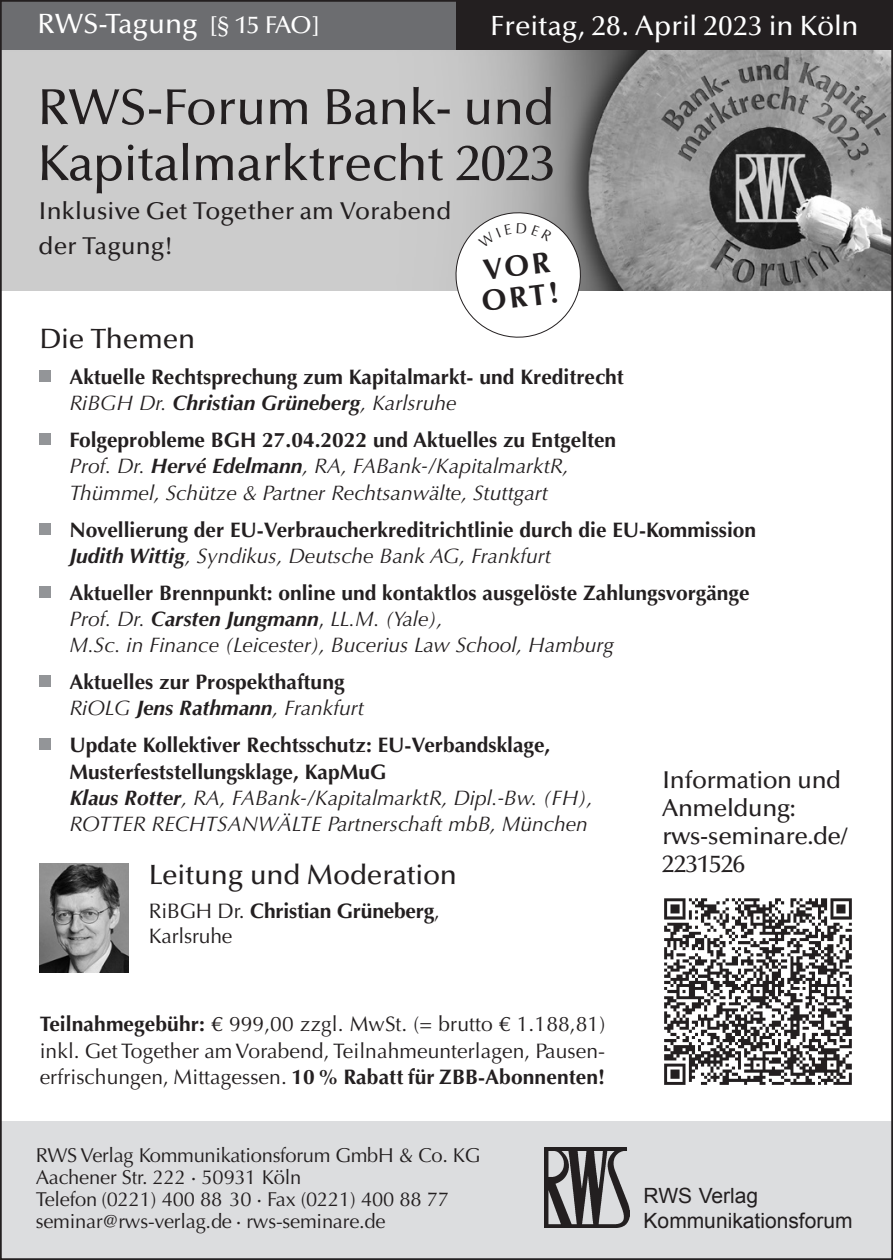
<style>
.page{position:relative;width:893px;height:1260px;background:#fff}
.page>*{position:absolute;margin:0;border:0;box-sizing:border-box;transform-origin:0 0}
.t1{font:500 50.75px/56px "Optima LT Pro";letter-spacing:-.01em;color:#231f20}
.t2{font:700 29.4px/31.5px "Optima";color:#231f20}
.t3{font:500 28px "Optima LT Pro";color:#fff}
.t4{font:500 28px "Optima LT Pro";letter-spacing:-.01em;color:#231f20}
.t5{font:500 24.5px/28px "Optima LT Pro";letter-spacing:-.02em;color:#231f20}
.t6{font:500 24.5px/35px "Optima LT Pro";color:#231f20}
.t7{font:italic 21px/26.2px "Optima";color:#231f20}
.t8{font:700 21px/26.2px "Optima";color:#231f20}
.t9{font:21px/26.2px "Optima";letter-spacing:.005em;color:#231f20;text-align:justify}
.t10{font:21px/24.5px "Arial";color:#231f20}
.t11{font:20.3px/22.1px "Optima";letter-spacing:-.01em;color:#231f20}
.s1{font-size:24.5px}
.s2{font-weight:400;font-style:italic}
.s3{font-style:italic}
.s4{font-weight:700;font-style:normal}
.s5{font-weight:700}
.s6{font-style:normal}
.s7{font-family:"Optima LT Pro";font-weight:500}
</style>
<div class="page">
<img style="left:3px;top:50px;width:887px;height:240px">
<div style="left:0;top:1121px;width:893px;height:139px;background:#dcdddf"></div>
<div style="left:0;top:0;width:893px;height:50px;background:#6c6d70"></div>
<div style="left:456px;top:0;width:437px;height:50px;background:#231f20"></div>
<div style="left:40px;top:370px;width:11px;height:12px;background:#939598"></div>
<div style="left:40px;top:433px;width:11px;height:12px;background:#939598"></div>
<div style="left:40px;top:523px;width:11px;height:11px;background:#939598"></div>
<div style="left:40px;top:586px;width:11px;height:11px;background:#939598"></div>
<div style="left:40px;top:675px;width:11px;height:12px;background:#939598"></div>
<div style="left:40px;top:739px;width:11px;height:11px;background:#939598"></div>
<img style="left:544px;top:1147px;width:85px;height:81px">
<img style="left:664px;top:898px;width:188px;height:187px">
<img style="left:40px;top:863px;width:89px;height:109px">
<svg style="left:452px;top:209px;width:132px;height:129px"></svg>
<h3 class="t3" style="left:38px;top:6px;width:284px">RWS-Tagung <span class="s1">[§ 15 FAO]</span></h3>
<h3 class="t3" style="left:491px;top:8px;width:370px">Freitag, 28. April 2023 in Köln</h3>
<h1 class="t1" style="left:38px;top:79px;width:520px">RWS-Forum Bank- und<br>Kapitalmarktrecht 2023</h1>
<p class="t6" style="left:39px;top:193px;width:414px">Inklusive Get Together am Vorabend der Tagung!</p>
<h2 class="t2" style="left:476px;top:255px;width:79px;rotate:-7deg">VOR<br>ORT!</h2>
<h3 class="t4" style="left:40px;top:321px;width:157px">Die Themen</h3>
<p class="t8" style="left:69px;top:364px;width:556px">Aktuelle Rechtsprechung zum Kapitalmarkt- und Kreditrecht<br><span class="s2">RiBGH Dr.</span> <span class="s3">Christian Grüneberg</span><span class="s2">, Karlsruhe</span></p>
<p class="t7" style="left:69px;top:427px;width:548px"><span class="s4">Folgeprobleme BGH 27.04.2022 und Aktuelles zu Entgelten<br></span>Prof. Dr. <span class="s5">Hervé Edelmann</span>, RA, FABank-/KapitalmarktR,<br>Thümmel, Schütze &amp; Partner Rechtsanwälte, Stuttgart</p>
<p class="t8" style="left:69px;top:517px;width:688px">Novellierung der EU-Verbraucherkreditrichtlinie durch die EU-Kommission<br><span class="s3">Judith Wittig</span><span class="s2">, Syndikus, Deutsche Bank AG, Frankfurt</span></p>
<p class="t7" style="left:69px;top:580px;width:682px"><span class="s4">Aktueller Brennpunkt: online und kontaktlos ausgelöste Zahlungsvorgänge<br></span>Prof. Dr. <span class="s5">Carsten Jungmann</span><span class="s6">,</span> LL.M. (Yale),<br>M.Sc. in Finance (Leicester), Bucerius Law School, Hamburg</p>
<p class="t8" style="left:69px;top:669px;width:296px">Aktuelles zur Prospekthaftung<br><span class="s2">RiOLG</span> <span class="s3">Jens Rathmann</span><span class="s2">, Frankfurt</span></p>
<p class="t7" style="left:69px;top:732px;width:525px"><span class="s4">Update Kollektiver Rechtsschutz: EU-Verbandsklage, Musterfeststellungsklage, KapMuG<br></span><span class="s5">Klaus Rotter</span>, RA, FABank-/KapitalmarktR, Dipl.-Bw. (FH), ROTTER RECHTSANWÄLTE Partnerschaft mbB, München</p>
<p class="t5" style="left:662px;top:766px;width:187px">Information und<br>Anmeldung: rws-seminare.de/<br>2231526</p>
<h3 class="t4" style="left:149px;top:857px;width:310px">Leitung und Moderation</h3>
<p class="t9" style="left:149px;top:899px;width:293px;line-height:24.5px">RiBGH Dr. <span class="s5">Christian Grüneberg</span>,<br>Karlsruhe</p>
<p class="t9" style="left:40px;top:1011px;width:567px"><span class="s5">Teilnahmegebühr:</span> € 999,00 zzgl. MwSt. (= brutto € 1.188,81) inkl. Get Together am Vorabend, Teilnahmeunterlagen, Pausen&shy;erfrischungen, Mittagessen. <span class="s5">10% Rabatt für ZBB-Abonnenten!</span></p>
<p class="t11" style="left:36px;top:1144px;width:446px">RWS Verlag Kommunikationsforum GmbH &amp; Co. KG Aachener Str. 222 <span class="s7">∙</span> 50931 Köln<br>Telefon (0221) 400 88 30 <span class="s7">∙</span> Fax (0221) 400 88 77 seminar@rws-verlag.de <span class="s7">∙</span> rws-seminare.de</p>
<p class="t10" style="left:644px;top:1184px;width:210px">RWS Verlag<br>Kommunikationsforum</p>
</div>
